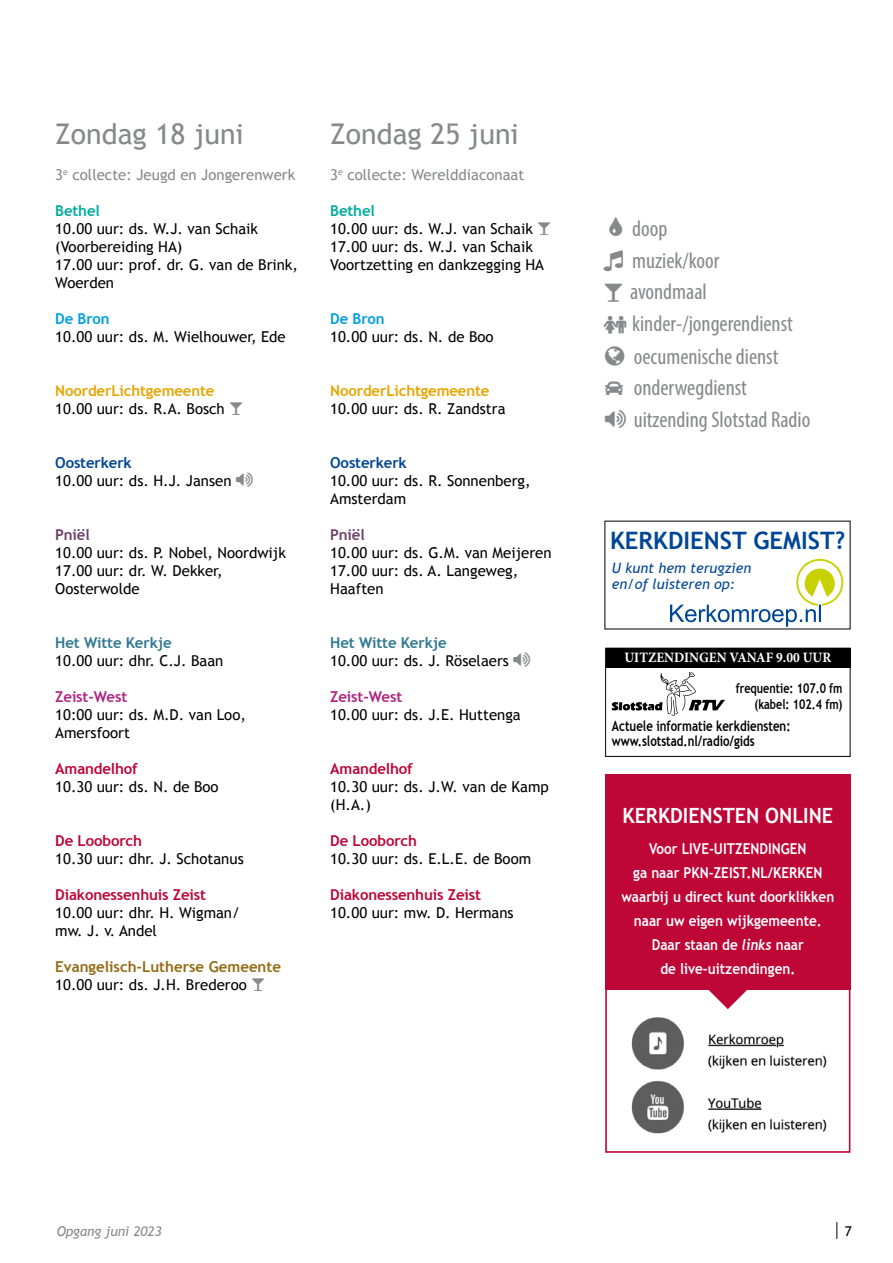
<style>
.page{position:relative;width:893px;height:1263px;background:#fff}
.page>*{position:absolute;margin:0;border:0;box-sizing:border-box;transform-origin:0 0}
.t1{font:28.5px "Trebuchet MS";color:#87888a}
.t2{font:700 24px "Trebuchet MS";color:#004696}
.t3{font:condensed 22.5px/31.8px "Myriad Pro";color:#87888a}
.t4{font:700 21px "Trebuchet MS";color:#fff;scale:.94 1}
.t5{font:20.25px "Trebuchet MS";color:#000;scale:.67 1}
.t6{font:15px/18px "Trebuchet MS";color:#000}
.t7{font:700 15px/24px "Trebuchet MS";color:#fff;text-align:center;scale:.9 1}
.t8{font:700 15px "Trebuchet MS";letter-spacing:-.01em;color:#be0637}
.t9{font:15px "Trebuchet MS";color:#87888a}
.t10{font:700 15px "Trebuchet MS";letter-spacing:-.01em;color:#e6a500}
.t11{font:700 15px "Trebuchet MS";letter-spacing:-.01em;color:#307993}
.t12{font:700 15px "Trebuchet MS";color:#946a13}
.t13{font:700 15px "Trebuchet MS";letter-spacing:-.01em;color:#004696}
.t14{font:700 15px "Trebuchet MS";letter-spacing:-.01em;color:#af2582}
.t15{font:700 15px "Trebuchet MS";letter-spacing:-.01em;color:#02aba0}
.t16{font:700 15px "Trebuchet MS";letter-spacing:-.01em;color:#009ee0}
.t17{font:700 15px "Trebuchet MS";letter-spacing:-.01em;color:#6d3f69}
.t18{font:700 14.25px/15.8px "Trebuchet MS";color:#000;scale:.8 1}
.t19{font:italic 14.25px/15.6px "Trebuchet MS";color:#004696}
.t20{font:700 14.25px "Minion Pro";color:#fff;scale:.94 1}
.t21{font:700 13.5px/15.8px "Trebuchet MS";color:#000;text-align:right;scale:.8 1}
.t22{font:italic 13.5px "Trebuchet MS";color:#87888a}
.s1{font-family:"Trebuchet";font-style:italic}
.s2{font-size:13.5px}
</style>
<div class="page">
<svg style="left:612px;top:672px;width:113px;height:44px"></svg>
<div style="left:605px;top:648px;width:245px;height:109px;border:1px solid #000"></div>
<div style="left:606px;top:648px;width:244px;height:20px;background:#000"></div>
<svg style="left:708px;top:990px;width:39px;height:19px"></svg>
<div style="left:605px;top:774px;width:245px;height:216px;background:#be0637"></div>
<div style="left:605px;top:961px;width:245px;height:192px;border:2px solid #be0637"></div>
<img style="left:631px;top:1017px;width:196px;height:117px">
<div style="left:796px;top:559px;width:47px;height:47px;border:2px solid #c9d200;border-radius:50%"></div>
<svg style="left:670px;top:568px;width:165px;height:59px"></svg>
<h1 class="t1" style="left:55px;top:117px;width:190px">Zondag 18 juni</h1>
<p class="t9" style="left:55px;top:166px;width:242px">3<sup>e</sup> collecte: Jeugd en Jongerenwerk</p>
<p class="t15" style="left:55px;top:201px;width:46px">Bethel</p>
<p class="t6" style="left:55px;top:220px;width:244px">10.00 uur: ds. W.J. van Schaik (Voorbereiding HA)<br>17.00 uur: prof. dr. G. van de Brink,<br>Woerden</p>
<p class="t16" style="left:55px;top:309px;width:56px">De Bron</p>
<p class="t6" style="left:55px;top:328px;width:232px">10.00 uur: ds. M. Wielhouwer, Ede</p>
<p class="t10" style="left:55px;top:381px;width:161px">NoorderLichtgemeente</p>
<p class="t6" style="left:55px;top:400px;width:171px">10.00 uur: ds. R.A. Bosch</p>
<p class="t13" style="left:55px;top:453px;width:78px">Oosterkerk</p>
<p class="t6" style="left:55px;top:472px;width:178px">10.00 uur: ds. H.J. Jansen</p>
<p class="t17" style="left:55px;top:525px;width:36px">Pniël</p>
<p class="t6" style="left:55px;top:544px;width:232px">10.00 uur: ds. P. Nobel, Noordwijk<br>17.00 uur: dr. W. Dekker,<br>Oosterwolde</p>
<p class="t11" style="left:55px;top:633px;width:118px">Het Witte Kerkje</p>
<p class="t6" style="left:55px;top:652px;width:170px">10.00 uur: dhr. C.J. Baan</p>
<p class="t14" style="left:55px;top:687px;width:74px">Zeist-West</p>
<p class="t6" style="left:55px;top:706px;width:192px">10:00 uur: ds. M.D. van Loo,<br>Amersfoort</p>
<p class="t8" style="left:55px;top:759px;width:84px">Amandelhof</p>
<p class="t6" style="left:55px;top:778px;width:165px">10.30 uur: ds. N. de Boo</p>
<p class="t8" style="left:55px;top:831px;width:88px">De Looborch</p>
<p class="t6" style="left:55px;top:850px;width:190px">10.30 uur: dhr. J. Schotanus</p>
<p class="t8" style="left:55px;top:885px;width:152px">Diakonessenhuis Zeist</p>
<p class="t6" style="left:55px;top:904px;width:186px">10.00 uur: dhr. H. Wigman/ mw. J. v. Andel</p>
<p class="t12" style="left:55px;top:957px;width:227px">Evangelisch-Lutherse Gemeente</p>
<p class="t6" style="left:55px;top:976px;width:193px">10.00 uur: ds. J.H. Brederoo</p>
<h1 class="t1" style="left:330px;top:117px;width:190px">Zondag 25 juni</h1>
<p class="t9" style="left:330px;top:166px;width:196px">3<sup>e</sup> collecte: Werelddiaconaat</p>
<p class="t15" style="left:330px;top:201px;width:46px">Bethel</p>
<p class="t6" style="left:330px;top:220px;width:215px">10.00 uur: ds. W.J. van Schaik<br>17.00 uur: ds. W.J. van Schaik<br>Voortzetting en dankzegging HA</p>
<p class="t16" style="left:330px;top:309px;width:56px">De Bron</p>
<p class="t6" style="left:330px;top:328px;width:165px">10.00 uur: ds. N. de Boo</p>
<p class="t10" style="left:330px;top:381px;width:161px">NoorderLichtgemeente</p>
<p class="t6" style="left:330px;top:400px;width:177px">10.00 uur: ds. R. Zandstra</p>
<p class="t13" style="left:330px;top:453px;width:78px">Oosterkerk</p>
<p class="t6" style="left:330px;top:472px;width:202px">10.00 uur: ds. R. Sonnenberg,<br>Amsterdam</p>
<p class="t17" style="left:330px;top:525px;width:36px">Pniël</p>
<p class="t6" style="left:330px;top:544px;width:223px">10.00 uur: ds. G.M. van Meijeren<br>17.00 uur: ds. A. Langeweg,<br>Haaften</p>
<p class="t11" style="left:330px;top:633px;width:118px">Het Witte Kerkje</p>
<p class="t6" style="left:330px;top:652px;width:180px">10.00 uur: ds. J. Röselaers</p>
<p class="t14" style="left:330px;top:687px;width:74px">Zeist-West</p>
<p class="t6" style="left:330px;top:706px;width:192px">10.00 uur: ds. J.E. Huttenga</p>
<p class="t8" style="left:330px;top:759px;width:84px">Amandelhof</p>
<p class="t6" style="left:330px;top:778px;width:220px">10.30 uur: ds. J.W. van de Kamp (H.A.)</p>
<p class="t8" style="left:330px;top:831px;width:88px">De Looborch</p>
<p class="t6" style="left:330px;top:850px;width:202px">10.30 uur: ds. E.L.E. de Boom</p>
<p class="t8" style="left:330px;top:885px;width:152px">Diakonessenhuis Zeist</p>
<p class="t6" style="left:330px;top:904px;width:185px">10.00 uur: mw. D. Hermans</p>
<h3 class="t3" style="left:630px;top:213px;width:182px">doop<br>muziek/koor<br>avondmaal kinder-/jongerendienst oecumenische dienst onderwegdienst uitzending Slotstad Radio</h3>
<h2 class="t2" style="left:610px;top:526px;width:237px">KERKDIENST GEMIST?</h2>
<p class="t19" style="left:612px;top:561px;width:141px">U kunt hem terugzien en/of luisteren op:</p>
<p class="t20" style="left:624px;top:648px;width:221px">UITZENDINGEN VANAF 9.00 UUR</p>
<p class="t21" style="left:736px;top:680px;width:135px">frequentie: 107.0 fm (kabel: 102.4 fm)</p>
<p class="t18" style="left:612px;top:718px;width:225px">Actuele informatie kerkdiensten: www.slotstad.nl/radio/gids</p>
<h3 class="t4" style="left:622px;top:802px;width:226px">KERKDIENSTEN ONLINE</h3>
<p class="t7" style="left:621px;top:837px;width:238px">Voor LIVE-UITZENDINGEN<br>ga naar PKN-ZEIST.NL/KERKEN waarbij u direct kunt doorklikken naar uw eigen wijkgemeente.<br>Daar staan de <span class="s1">links</span> naar<br>de live-uitzendingen.</p>
<p class="t22" style="left:57px;top:1223px;width:107px">Opgang juni 2023</p>
<h3 class="t5" style="left:834px;top:1217px;width:29px">| <span class="s2">7</span></h3>
</div>
